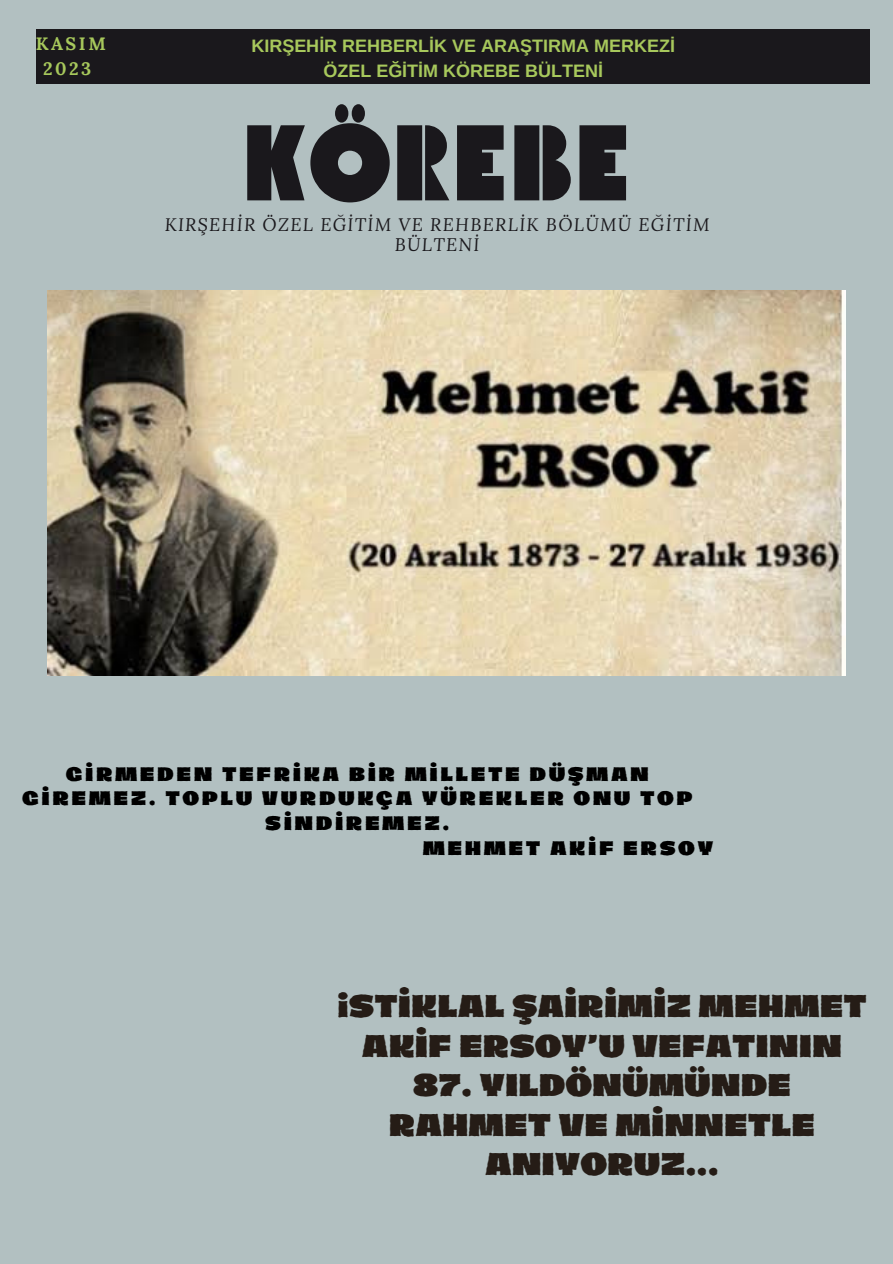
<style>
.page{position:relative;width:893px;height:1264px;background:#fff}
.page>*{position:absolute;margin:0;border:0;box-sizing:border-box;transform-origin:0 0}
.t1{font:107.55px "ST Druzhba";color:#1a181c}
.t2{font:900 28.8px/39.3px "Dingos Stamp";color:#251c16;text-align:center}
.t3{font:900 18px/24.8px "Dingos Stamp";letter-spacing:.14em;color:#000;text-align:center}
.t4{font:700 18px "Arimo";color:#a7c85c}
.t5{font:italic 18px/20.2px "Lora";letter-spacing:.07em;color:#1a181c;text-align:center}
.t6{font:700 18px "Lora";letter-spacing:.14em;color:#a7c85c}
</style>
<div class="page">
<div style="left:0;top:0;width:892px;height:1263px;background:#b2c0c1"></div>
<div style="left:36px;top:29px;width:833px;height:54px;background:#1a181c"></div>
<img style="left:47px;top:290px;width:798px;height:385px">
<p class="t6" style="left:36px;top:32px;width:72px">KASIM</p>
<p class="t6" style="left:43px;top:57px;width:50px">2023</p>
<p class="t4" style="left:251px;top:36px;width:425px">KIRŞEHİR REHBERLİK VE ARAŞTIRMA MERKEZİ</p>
<p class="t4" style="left:323px;top:61px;width:281px">ÖZEL EĞİTİM KÖREBE BÜLTENİ</p>
<p class="t1" style="left:242px;top:99px;width:391px">KÖREBE</p>
<p class="t5" style="left:165px;top:214px;width:546px">KIRŞEHİR ÖZEL EĞİTİM VE REHBERLİK BÖLÜMÜ EĞİTİM<br>BÜLTENİ</p>
<p class="t3" style="left:22px;top:763px;width:672px">GİRMEDEN TEFRİKA BİR MİLLETE DÜŞMAN<br>GİREMEZ. TOPLU VURDUKÇA YÜREKLER ONU TOP<br>SİNDİREMEZ.</p>
<p class="t3" style="left:423px;top:837px;width:292px">MEHMET AKİF ERSOY</p>
<p class="t2" style="left:337px;top:989px;width:531px">iSTİKLAL ŞAİRİMİZ MEHMET<br>AKİF ERSOY’U VEFATININ</p>
<p class="t2" style="left:389px;top:1068px;width:428px">87. YILDÖNÜMÜNDE<br>RAHMET VE MİNNETLE<br>ANIYORUZ...</p>
</div>
